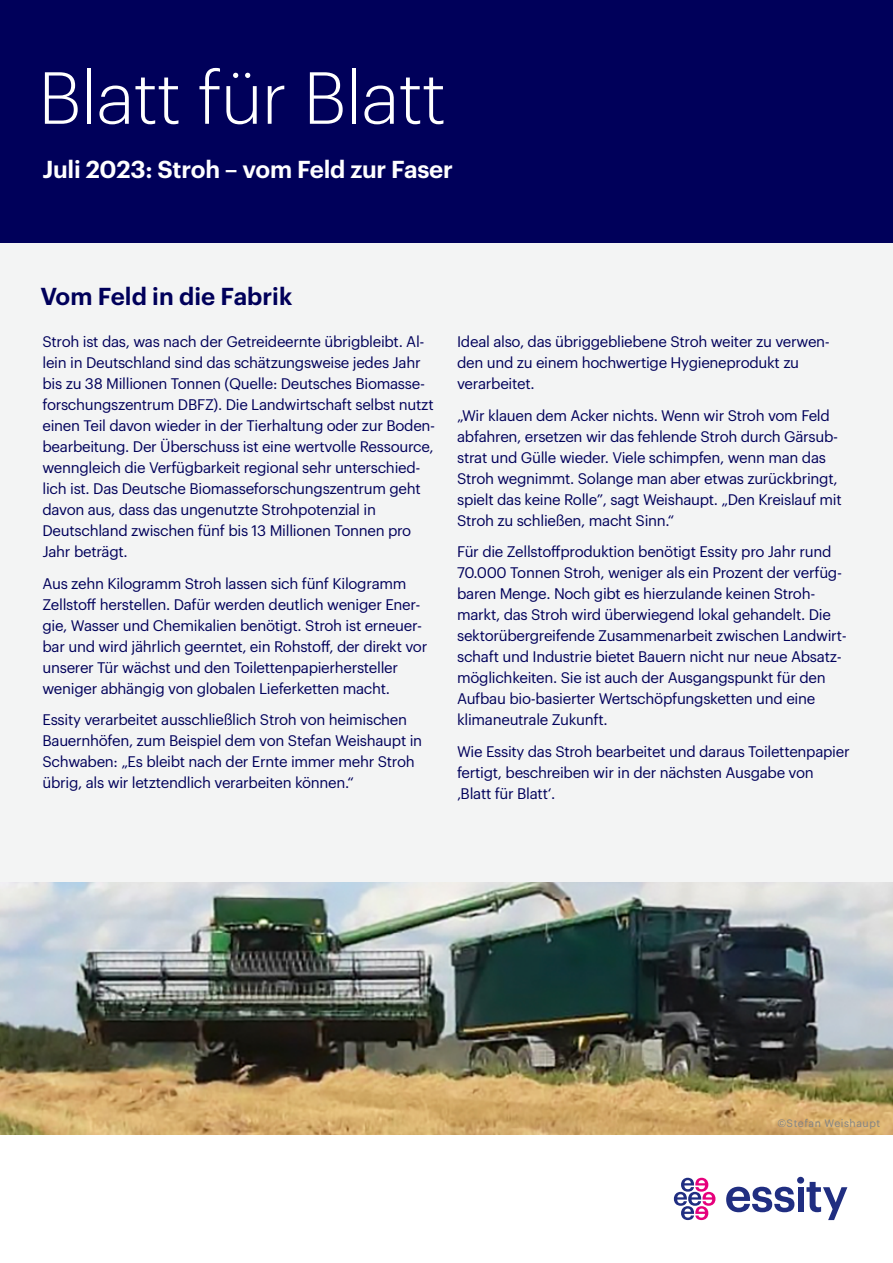
<style>
.page{position:relative;width:893px;height:1263px;background:#fff}
.page>*{position:absolute;margin:0;border:0;box-sizing:border-box;transform-origin:0 0}
.t1{font:300 72px "Graphik";letter-spacing:-.01em;color:#fff}
.t2{font:600 24px "Graphik";letter-spacing:-.01em;color:#fff}
.t3{font:600 24px "Graphik";color:#00005a}
.t4{font:15px/21px "Graphik";letter-spacing:-.02em;color:#00005a}
.t5{font:10.5px "Graphik";letter-spacing:.05em;color:#808385}
</style>
<div class="page">
<div style="left:0;top:238px;width:893px;height:882px;background:#f3f4f4"></div>
<div style="left:798px;top:1187px;width:6px;height:25px;background:#202e81"></div>
<div style="left:797px;top:1177px;width:7px;height:6px;background:#202e81;border-radius:50%"></div>
<svg style="left:806px;top:1182px;width:41px;height:38px"></svg>
<svg style="left:726px;top:1187px;width:68px;height:25px"></svg>
<svg style="left:674px;top:1178px;width:41px;height:42px"></svg>
<div style="left:0;top:0;width:893px;height:242px;background:#00005a"></div>
<img style="left:0;top:883px;width:893px;height:252px">
<h1 class="t1" style="left:38px;top:45px;width:409px">Blatt für Blatt</h1>
<h2 class="t2" style="left:43px;top:151px;width:412px">Juli 2023: Stroh – vom Feld zur Faser</h2>
<h2 class="t3" style="left:40px;top:278px;width:253px">Vom Feld in die Fabrik</h2>
<p class="t4" style="left:43px;top:330px;width:394px">Stroh ist das, was nach der Getreideernte übrigbleibt. Al&shy;lein in Deutschland sind das schätzungsweise jedes Jahr bis zu 38 Millionen Tonnen (Quelle: Deutsches Biomasse&shy;forschungszentrum DBFZ). Die Landwirtschaft selbst nutzt einen Teil davon wieder in der Tierhaltung oder zur Boden&shy;bearbeitung. Der Überschuss ist eine wertvolle Ressource, wenngleich die Verfügbarkeit regional sehr unterschied&shy;lich ist. Das Deutsche Biomasseforschungszentrum geht davon aus, dass das ungenutzte Strohpotenzial in Deutschland zwischen fünf bis 13 Millionen Tonnen pro Jahr beträgt.</p>
<p class="t4" style="left:43px;top:572px;width:386px">Aus zehn Kilogramm Stroh lassen sich fünf Kilogramm Zellstoff herstellen. Dafür werden deutlich weniger Ener&shy;gie, Wasser und Chemikalien benötigt. Stroh ist erneuer&shy;bar und wird jährlich geerntet, ein Rohstoff, der direkt vor unserer Tür wächst und den Toilettenpapierhersteller weniger abhängig von globalen Lieferketten macht.</p>
<p class="t4" style="left:43px;top:708px;width:381px">Essity verarbeitet ausschließlich Stroh von heimischen Bauernhöfen, zum Beispiel dem von Stefan Weishaupt in Schwaben: „Es bleibt nach der Ernte immer mehr Stroh übrig, als wir letztendlich verarbeiten können.“</p>
<p class="t4" style="left:457px;top:330px;width:374px">Ideal also, das übriggebliebene Stroh weiter zu verwen&shy;den und zu einem hochwertige Hygieneprodukt zu verarbeitet.</p>
<p class="t4" style="left:457px;top:404px;width:386px">„Wir klauen dem Acker nichts. Wenn wir Stroh vom Feld abfahren, ersetzen wir das fehlende Stroh durch Gärsub&shy;strat und Gülle wieder. Viele schimpfen, wenn man das Stroh wegnimmt. Solange man aber etwas zurückbringt, spielt das keine Rolle”, sagt Weishaupt. „Den Kreislauf mit Stroh zu schließen, macht Sinn.“</p>
<p class="t4" style="left:457px;top:540px;width:391px">Für die Zellstoffproduktion benötigt Essity pro Jahr rund 70.000 Tonnen Stroh, weniger als ein Prozent der verfüg&shy;baren Menge. Noch gibt es hierzulande keinen Stroh&shy;markt, das Stroh wird überwiegend lokal gehandelt. Die sektorübergreifende Zusammenarbeit zwischen Landwirt&shy;schaft und Industrie bietet Bauern nicht nur neue Absatz&shy;möglichkeiten. Sie ist auch der Ausgangspunkt für den Aufbau bio-basierter Wertschöpfungsketten und eine klimaneutrale Zukunft.</p>
<p class="t4" style="left:457px;top:740px;width:394px">Wie Essity das Stroh bearbeitet und daraus Toilettenpapier fertigt, beschreiben wir in der nächsten Ausgabe von ‚Blatt für Blatt‘.</p>
<p class="t5" style="left:777px;top:1115px;width:104px">©Stefan Weishaupt</p>
</div>
